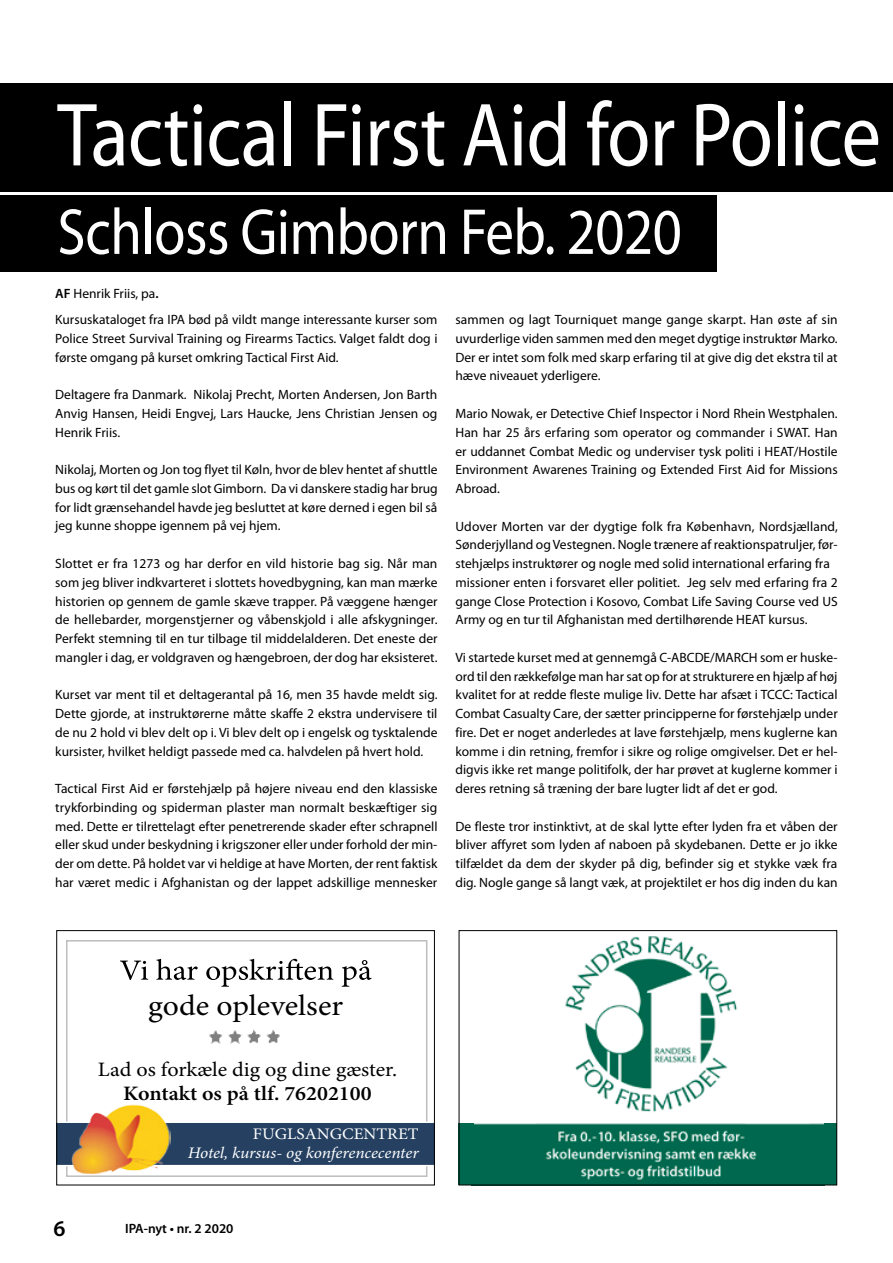
<style>
.page{position:relative;width:893px;height:1263px;background:#fff}
.page>*{position:absolute;margin:0;border:0;box-sizing:border-box;transform-origin:0 0}
.t1{font:90.6px "Myriad Pro";letter-spacing:-.01em;color:#fff;scale:.87 1}
.t2{font:65.55px "Myriad Pro";letter-spacing:-.01em;color:#fff;scale:.87 1}
.t3{font:29.25px "Minion Pro";color:#000;scale:1.08 1}
.t4{font:600 22.5px "Myriad Pro";color:#000}
.t5{font:20.55px "Minion Pro";color:#000;scale:1.08 1}
.t6{font:600 20.55px "Minion Pro";color:#000;scale:1.08 1}
.t7{font:italic 16.05px "Minion Pro";letter-spacing:-.01em;color:#fff;scale:1.08 1}
.t8{font:16.05px "Minion Pro";color:#fff;scale:1.08 1}
.t9{font:13.5px/18.8px "Myriad Pro";color:#000;text-align:justify}
.t10{font:600 13.5px "Myriad Pro";color:#000}
.s1{font-weight:600}
</style>
<div class="page">
<div style="left:0;top:83px;width:893px;height:109px;background:#000"></div>
<div style="left:0;top:195px;width:716px;height:77px;background:#000"></div>
<div style="left:66px;top:940px;width:361px;height:237px;border:2px solid #bfbebe"></div>
<svg style="left:58px;top:1121px;width:375px;height:45px;background:#334d6b"></svg>
<img style="left:72px;top:1104px;width:98px;height:71px">
<svg style="left:120px;top:959px;width:252px;height:28px"></svg>
<img style="left:209px;top:1029px;width:71px;height:15px">
<div style="left:56px;top:930px;width:379px;height:255px;border:1px solid #000"></div>
<img style="left:474px;top:936px;width:350px;height:247px">
<div style="left:824px;top:1123px;width:13px;height:62px;background:#00684e"></div>
<div style="left:459px;top:1123px;width:15px;height:62px;background:#00684e"></div>
<div style="left:459px;top:930px;width:378px;height:255px;border:1px solid #000"></div>
<h1 class="t1" style="left:57px;top:86px;width:948px">Tactical First Aid for Police</h1>
<h2 class="t2" style="left:57px;top:196px;width:719px">Schloss Gimborn Feb. 2020</h2>
<p class="t9" style="left:55px;top:284px;width:105px"><span class="s1">AF</span> Henrik Friis, pa<span class="s1">.</span></p>
<p class="t9" style="left:55px;top:311px;width:384px">Kursuskataloget fra IPA bød på vildt mange interessante kurser som Police Street Survival Training og Firearms Tactics. Valget faldt dog i første omgang på kurset omkring Tactical First Aid.</p>
<p class="t9" style="left:55px;top:386px;width:384px">Deltagere fra Danmark. Nikolaj Precht, Morten Andersen, Jon Barth Anvig Hansen, Heidi Engvej, Lars Haucke, Jens Christian Jensen og Henrik Friis.</p>
<p class="t9" style="left:55px;top:461px;width:384px">Nikolaj, Morten og Jon tog flyet til Køln, hvor de blev hentet af shuttle bus og kørt til det gamle slot Gimborn. Da vi danskere stadig har brug for lidt grænsehandel havde jeg besluttet at køre derned i egen bil så jeg kunne shoppe igennem på vej hjem.</p>
<p class="t9" style="left:55px;top:554px;width:384px">Slottet er fra 1273 og har derfor en vild historie bag sig. Når man som jeg bliver indkvarteret i slottets hovedbygning, kan man mærke historien op gennem de gamle skæve trapper. På væggene hænger de hellebarder, morgenstjerner og våbenskjold i alle afskygninger.<br>Perfekt stemning til en tur tilbage til middelalderen. Det eneste der mangler i dag, er voldgraven og hængebroen, der dog har eksisteret.</p>
<p class="t9" style="left:55px;top:686px;width:384px">Kurset var ment til et deltagerantal på 16, men 35 havde meldt sig.<br>Dette gjorde, at instruktørerne måtte skaffe 2 ekstra undervisere til de nu 2 hold vi blev delt op i. Vi blev delt op i engelsk og tysktalende kursister, hvilket heldigt passede med ca. halvdelen på hvert hold.</p>
<p class="t9" style="left:55px;top:779px;width:384px">Tactical First Aid er førstehjælp på højere niveau end den klassiske trykforbinding og spiderman plaster man normalt beskæftiger sig med. Dette er tilrettelagt efter penetrerende skader efter schrapnell eller skud under beskydning i krigszoner eller under forhold der min&shy;der om dette. På holdet var vi heldige at have Morten, der rent faktisk har været medic i Afghanistan og der lappet adskillige mennesker</p>
<p class="t9" style="left:455px;top:311px;width:384px">sammen og lagt Tourniquet mange gange skarpt. Han øste af sin uvurderlige viden sammen med den meget dygtige instruktør Marko.<br>Der er intet som folk med skarp erfaring til at give dig det ekstra til at hæve niveauet yderligere.</p>
<p class="t9" style="left:455px;top:404px;width:384px">Mario Nowak, er Detective Chief Inspector i Nord Rhein Westphalen.<br>Han har 25 års erfaring som operator og commander i SWAT. Han er uddannet Combat Medic og underviser tysk politi i HEAT/Hostile Environment Awarenes Training og Extended First Aid for Missions Abroad.</p>
<p class="t9" style="left:455px;top:517px;width:384px;text-align:left">Udover Morten var der dygtige folk fra København, Nordsjælland, Sønderjylland og Vestegnen. Nogle trænere af reaktionspatruljer, før&shy;stehjælps instruktører og nogle med solid international erfaring fra missioner enten i forsvaret eller politiet. Jeg selv med erfaring fra 2 gange Close Protection i Kosovo, Combat Life Saving Course ved US Army og en tur til Afghanistan med dertilhørende HEAT kursus.</p>
<p class="t9" style="left:455px;top:648px;width:384px">Vi startede kurset med at gennemgå C-ABCDE/MARCH som er huske&shy;ord til den rækkefølge man har sat op for at strukturere en hjælp af høj kvalitet for at redde fleste mulige liv. Dette har afsæt i TCCC: Tactical Combat Casualty Care, der sætter principperne for førstehjælp under fire. Det er noget anderledes at lave førstehjælp, mens kuglerne kan komme i din retning, fremfor i sikre og rolige omgivelser. Det er hel&shy;digvis ikke ret mange politifolk, der har prøvet at kuglerne kommer i deres retning så træning der bare lugter lidt af det er god.</p>
<p class="t9" style="left:455px;top:817px;width:384px">De fleste tror instinktivt, at de skal lytte efter lyden fra et våben der bliver affyret som lyden af naboen på skydebanen. Dette er jo ikke tilfældet da dem der skyder på dig, befinder sig et stykke væk fra dig. Nogle gange så langt væk, at projektilet er hos dig inden du kan</p>
<h3 class="t3" style="left:148px;top:986px;width:182px">gode oplevelser</h3>
<h3 class="t5" style="left:98px;top:1055px;width:279px">Lad os forkæle dig og dine gæster.</h3>
<h3 class="t6" style="left:123px;top:1079px;width:231px">Kontakt os på tlf. 76202100</h3>
<p class="t8" style="left:253px;top:1123px;width:155px">FUGLSANGCENTRET</p>
<p class="t7" style="left:188px;top:1142px;width:215px">Hotel, kursus- og konferencecenter</p>
<h3 class="t4" style="left:54px;top:1214px;width:14px">6</h3>
<p class="t10" style="left:125px;top:1220px;width:110px">IPA-nyt • nr. 2 2020</p>
</div>
